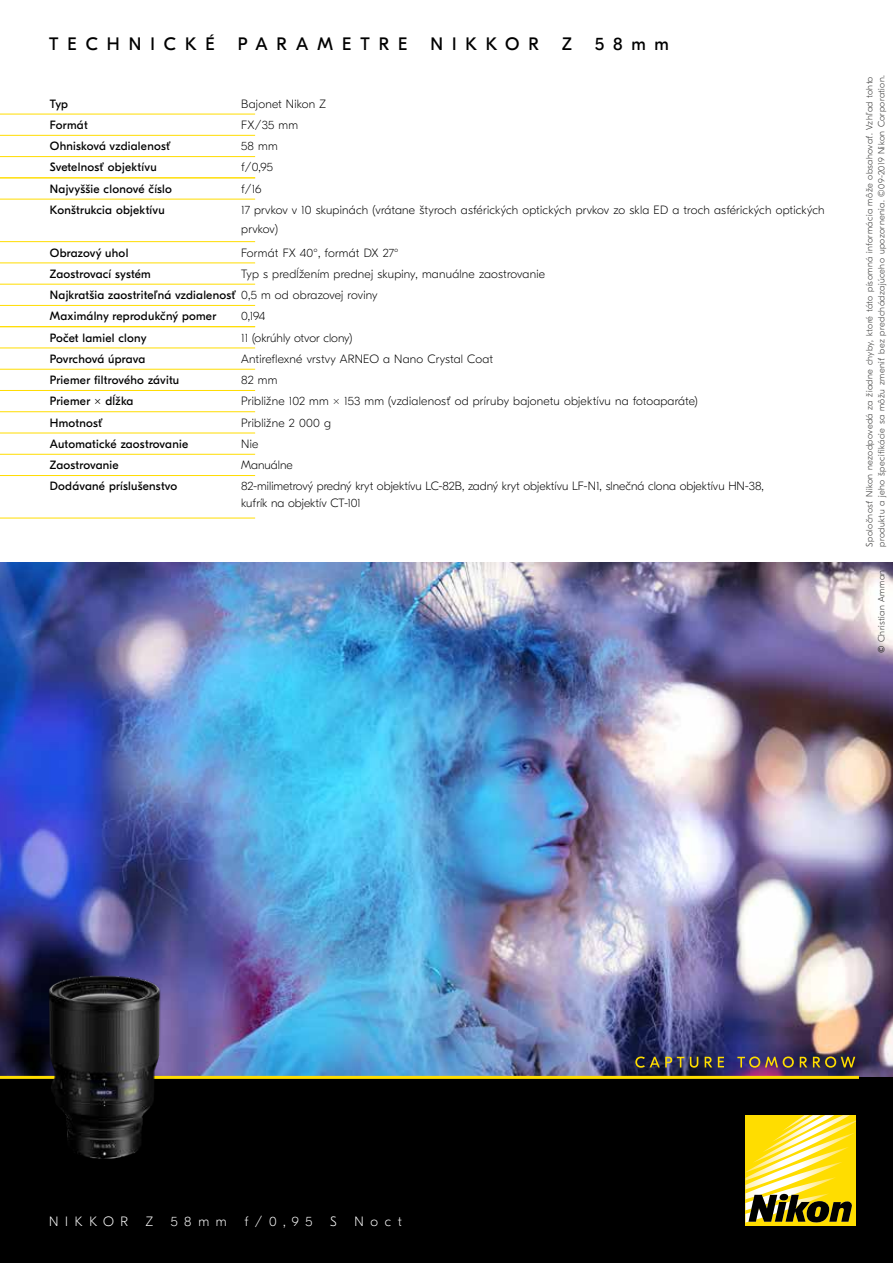
<style>
.page{position:relative;width:893px;height:1263px;background:#fff}
.page>*{position:absolute;margin:0;border:0;box-sizing:border-box;transform-origin:0 0}
.t1{font:18px "GT Eesti Pro Display";letter-spacing:.5em;color:#000}
.t2{font:100 13.5px "GT Eesti Pro Display";letter-spacing:.5em;color:#fff}
.t3{font:100 12px/21.3px "GT Eesti Pro Display";letter-spacing:.015em;color:#000}
.t4{font:12px "GT Eesti Pro Display";letter-spacing:.02em;color:#000}
.t5{font:12px "GT Eesti Pro Display";letter-spacing:-.005em;color:#000}
.t6{font:100 9px/12px "GT Eesti Pro Display";letter-spacing:.05em;color:#2d2d2c}
.s1{font-weight:400}
</style>
<div class="page">
<img style="left:0;top:563px;width:893px;height:514px">
<div style="left:0;top:1077px;width:893px;height:186px;background:#000"></div>
<svg style="left:635px;top:1056px;width:49px;height:12px"></svg>
<svg style="left:690px;top:1057px;width:8px;height:11px"></svg>
<svg style="left:705px;top:1057px;width:7px;height:10px"></svg>
<svg style="left:718px;top:1057px;width:6px;height:10px"></svg>
<svg style="left:737px;top:1056px;width:57px;height:12px"></svg>
<svg style="left:800px;top:1057px;width:7px;height:10px"></svg>
<svg style="left:813px;top:1056px;width:42px;height:12px"></svg>
<hr style="left:0;top:1076px;width:859px;height:3px;background:#fd0">
<div style="left:745px;top:1115px;width:111px;height:111px;background:#fd0"></div>
<svg style="left:745px;top:1115px;width:111px;height:108px"></svg>
<img style="left:38px;top:959px;width:132px;height:200px">
<hr style="left:0;top:114px;width:255px;height:1px;background:#fd0">
<hr style="left:0;top:135px;width:255px;height:1px;background:#fd0">
<hr style="left:0;top:156px;width:255px;height:1px;background:#fd0">
<hr style="left:0;top:177px;width:255px;height:1px;background:#fd0">
<hr style="left:0;top:199px;width:255px;height:1px;background:#fd0">
<hr style="left:0;top:518px;width:255px;height:1px;background:#fd0">
<hr style="left:0;top:241px;width:255px;height:1px;background:#fd0">
<hr style="left:0;top:262px;width:255px;height:1px;background:#fd0">
<hr style="left:0;top:284px;width:255px;height:1px;background:#fd0">
<hr style="left:0;top:305px;width:255px;height:1px;background:#fd0">
<hr style="left:0;top:326px;width:255px;height:1px;background:#fd0">
<hr style="left:0;top:348px;width:255px;height:1px;background:#fd0">
<hr style="left:0;top:369px;width:255px;height:1px;background:#fd0">
<hr style="left:0;top:390px;width:255px;height:1px;background:#fd0">
<hr style="left:0;top:411px;width:255px;height:1px;background:#fd0">
<hr style="left:0;top:433px;width:255px;height:1px;background:#fd0">
<hr style="left:0;top:454px;width:255px;height:1px;background:#fd0">
<hr style="left:0;top:475px;width:255px;height:1px;background:#fd0">
<h1 class="t1" style="left:49px;top:34px;width:167px">TECHNICKÉ</h1>
<h1 class="t1" style="left:238px;top:34px;width:171px">PARAMETRE</h1>
<h1 class="t1" style="left:431px;top:34px;width:110px">NIKKOR</h1>
<h1 class="t1" style="left:562px;top:34px;width:11px">Z</h1>
<h1 class="t1" style="left:595px;top:34px;width:76px">58mm</h1>
<p class="t4" style="left:50px;top:97px;width:20px">Typ</p>
<p class="t3" style="left:241px;top:93px;width:86px">Bajonet Nikon Z</p>
<p class="t4" style="left:50px;top:118px;width:39px">Formát</p>
<p class="t3" style="left:241px;top:114px;width:58px">FX/35 mm</p>
<p class="t4" style="left:50px;top:140px;width:122px">Ohnisková vzdialenosť</p>
<p class="t3" style="left:241px;top:136px;width:38px">58 mm</p>
<p class="t4" style="left:50px;top:161px;width:108px">Svetelnosť objektívu</p>
<p class="t3" style="left:241px;top:157px;width:33px">f/0,95</p>
<p class="t4" style="left:50px;top:182px;width:124px">Najvyššie clonové číslo</p>
<p class="t3" style="left:241px;top:178px;width:22px">f/16</p>
<p class="t4" style="left:50px;top:203px;width:116px">Konštrukcia objektívu</p>
<p class="t3" style="left:241px;top:200px;width:585px;line-height:19.5px">17 prvkov v 10 skupinách (vrátane štyroch asférických optických prvkov zo skla ED a troch asférických optických prvkov)</p>
<p class="t4" style="left:50px;top:246px;width:80px">Obrazový uhol</p>
<p class="t3" style="left:241px;top:242px;width:159px">Formát FX 40°, formát DX 27°</p>
<p class="t4" style="left:50px;top:267px;width:102px">Zaostrovací systém</p>
<p class="t3" style="left:50px;top:263px;width:497px;text-indent:191px">Typ s predĺžením prednej skupiny, manuálne zaostrovanie<br><span class="s1">Najkratšia zaostriteľná vzdialenosť</span> 0,5 m od obrazovej roviny<br><span class="s1">Maximálny reprodukčný pomer</span></p>
<p class="t3" style="left:241px;top:306px;width:26px">0,194</p>
<p class="t4" style="left:50px;top:331px;width:98px">Počet lamiel clony</p>
<p class="t3" style="left:241px;top:327px;width:113px">11 (okrúhly otvor clony)</p>
<p class="t5" style="left:50px;top:352px;width:97px">Povrchová úprava</p>
<p class="t3" style="left:241px;top:348px;width:253px">Antireflexné vrstvy ARNEO a Nano Crystal Coat</p>
<p class="t4" style="left:50px;top:373px;width:131px">Priemer filtrového závitu</p>
<p class="t3" style="left:241px;top:370px;width:38px">82 mm</p>
<p class="t4" style="left:50px;top:395px;width:85px">Priemer × dĺžka</p>
<p class="t3" style="left:241px;top:391px;width:458px">Približne 102 mm × 153 mm (vzdialenosť od príruby bajonetu objektívu na fotoaparáte)</p>
<p class="t4" style="left:50px;top:416px;width:54px">Hmotnosť</p>
<p class="t3" style="left:241px;top:412px;width:91px">Približne 2 000 g</p>
<p class="t4" style="left:50px;top:437px;width:140px">Automatické zaostrovanie</p>
<p class="t3" style="left:241px;top:433px;width:19px">Nie</p>
<p class="t4" style="left:50px;top:458px;width:70px">Zaostrovanie</p>
<p class="t3" style="left:241px;top:455px;width:53px">Manuálne</p>
<p class="t4" style="left:50px;top:480px;width:129px">Dodávané príslušenstvo</p>
<p class="t3" style="left:241px;top:478px;width:524px;line-height:16.5px">82-milimetrový predný kryt objektívu LC-82B, zadný kryt objektívu LF-N1, slnečná clona objektívu HN-38, kufrík na objektív CT-101</p>
<p class="t6" style="left:864px;top:547px;width:473px;rotate:-90deg">Spoločnosť Nikon nezodpovedá za žiadne chyby, ktoré táto písomná informácia môže obsahovať. Vzhľad tohto produktu a jeho špecifikácie sa môžu zmeniť bez predchádzajúceho upozornenia. ©09-2019 Nikon Corporation.</p>
<p class="t6" style="left:876px;top:653px;width:85px;rotate:-90deg"><span class="s1">©</span> Christian Amman</p>
<p class="t2" style="left:49px;top:1214px;width:81px">NIKKOR</p>
<p class="t2" style="left:146px;top:1214px;width:9px">Z</p>
<p class="t2" style="left:171px;top:1214px;width:58px">58mm</p>
<p class="t2" style="left:244px;top:1214px;width:70px">f/0,95</p>
<p class="t2" style="left:330px;top:1214px;width:8px">S</p>
<p class="t2" style="left:354px;top:1214px;width:49px">Noct</p>
</div>
